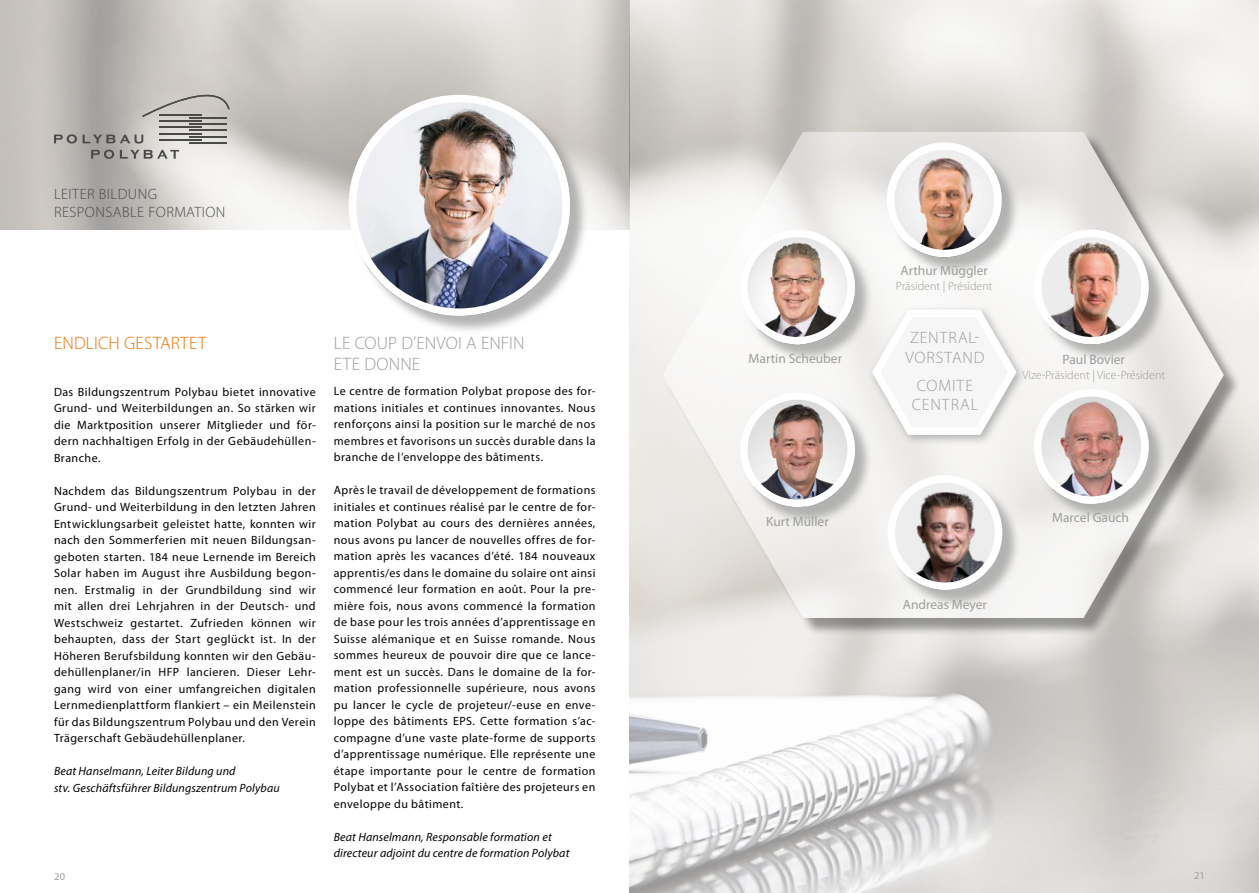
<style>
.page{position:relative;width:1259px;height:893px;background:#fff}
.page>*{position:absolute;margin:0;border:0;box-sizing:border-box;transform-origin:0 0}
.t1{font:300 18px/21px "Myriad Pro";letter-spacing:.005em;color:#9d9d9c}
.t2{font:300 18px "Myriad Pro";letter-spacing:.01em;color:#ee7203}
.t3{font:300 16.5px/19.5px "Myriad Pro";letter-spacing:.05em;color:#9d9d9c}
.t4{font:300 15px/18px "Myriad Pro";letter-spacing:.03em;color:#4a4a49}
.t5{font:13.5px "Myriad Pro";color:#9d9d9c}
.t6{font:12px/16.5px "Myriad Pro";letter-spacing:.04em;color:#000;text-align:justify}
.t7{font:italic 12px/16.5px "Myriad Pro";letter-spacing:.015em;color:#000}
.t8{font:300 12px "Myriad Pro";color:#9d9d9c}
.t9{font:10.5px "Myriad Pro";color:#9d9d9c}
</style>
<div class="page">
<img style="left:0;top:0;width:629px;height:230px">
<div style="left:351px;top:98px;width:237px;height:236px;background:#9d9d9c;opacity:.75"></div>
<img style="left:349px;top:96px;width:221px;height:220px">
<div style="left:349px;top:95px;width:221px;height:221px;border:8px solid #fff;border-radius:50%"></div>
<img style="left:629px;top:0;width:630px;height:893px">
<div style="left:666px;top:135px;width:576px;height:501px;background:#000;opacity:.75"></div>
<svg style="left:662px;top:132px;width:562px;height:486px"></svg>
<div style="left:868px;top:305px;width:159px;height:141px;background:#9d9d9c;opacity:.75"></div>
<svg style="left:867px;top:303px;width:154px;height:136px"></svg>
<div style="left:889px;top:144px;width:131px;height:132px;background:#9d9d9c;opacity:.75"></div>
<img style="left:887px;top:142px;width:114px;height:115px;border-radius:57px">
<div style="left:887px;top:142px;width:114px;height:115px;border:8px solid #fff;border-radius:50%"></div>
<div style="left:890px;top:478px;width:130px;height:130px;background:#9d9d9c;opacity:.75"></div>
<img style="left:887px;top:475px;width:115px;height:115px;border-radius:57px">
<div style="left:887px;top:475px;width:115px;height:115px;border:8px solid #fff;border-radius:50%"></div>
<div style="left:1036px;top:232px;width:131px;height:131px;background:#9d9d9c;opacity:.75"></div>
<svg style="left:1037px;top:233px;width:108px;height:108px"></svg>
<img style="left:1050px;top:230px;width:85px;height:114px">
<div style="left:1034px;top:230px;width:114px;height:114px;border:8px solid #fff;border-radius:50%"></div>
<div style="left:1036px;top:392px;width:131px;height:131px;background:#9d9d9c;opacity:.75"></div>
<img style="left:1034px;top:395px;width:114px;height:109px">
<div style="left:1034px;top:389px;width:114px;height:115px;border:8px solid #fff;border-radius:50%"></div>
<div style="left:743px;top:395px;width:131px;height:131px;background:#9d9d9c;opacity:.75"></div>
<img style="left:740px;top:395px;width:115px;height:112px">
<div style="left:740px;top:392px;width:115px;height:115px;border:8px solid #fff;border-radius:50%"></div>
<div style="left:743px;top:232px;width:131px;height:131px;background:#9d9d9c;opacity:.75"></div>
<img style="left:740px;top:237px;width:115px;height:107px">
<div style="left:740px;top:230px;width:115px;height:114px;border:8px solid #fff;border-radius:50%"></div>
<hr style="left:159px;top:121px;width:43px;height:1px;background:#4a4a49">
<hr style="left:159px;top:127px;width:43px;height:1px;background:#4a4a49">
<hr style="left:159px;top:133px;width:43px;height:1px;background:#4a4a49">
<hr style="left:159px;top:139px;width:43px;height:1px;background:#4a4a49">
<hr style="left:190px;top:117px;width:37px;height:2px;background:#4a4a49">
<hr style="left:190px;top:124px;width:37px;height:1px;background:#4a4a49">
<hr style="left:190px;top:130px;width:37px;height:1px;background:#4a4a49">
<hr style="left:190px;top:136px;width:37px;height:1px;background:#4a4a49">
<hr style="left:190px;top:142px;width:37px;height:1px;background:#4a4a49">
<svg style="left:142px;top:95px;width:88px;height:22px;background:#bbb8b3"></svg>
<svg style="left:54px;top:134px;width:23px;height:10px"></svg>
<svg style="left:83px;top:135px;width:60px;height:9px"></svg>
<svg style="left:91px;top:150px;width:23px;height:9px"></svg>
<svg style="left:120px;top:150px;width:59px;height:9px"></svg>
<p class="t4" style="left:54px;top:185px;width:173px">LEITER BILDUNG<br>RESPONSABLE FORMATION</p>
<h1 class="t2" style="left:54px;top:333px;width:154px">ENDLICH GESTARTET</h1>
<p class="t6" style="left:54px;top:383px;width:263px">Das Bildungszentrum Polybau bietet innovative Grund- und Weiterbildungen an. So stärken wir die Marktposition unserer Mitglieder und för&shy;dern nachhaltigen Erfolg in der Gebäudehüllen-Branche.</p>
<p class="t6" style="left:54px;top:482px;width:263px">Nachdem das Bildungszentrum Polybau in der Grund- und Weiterbildung in den letzten Jahren Entwicklungsarbeit geleistet hatte, konnten wir nach den Sommerferien mit neuen Bildungsan&shy;geboten starten. 184 neue Lernende im Bereich Solar haben im August ihre Ausbildung begon&shy;nen. Erstmalig in der Grundbildung sind wir mit allen drei Lehrjahren in der Deutsch- und Westschweiz gestartet. Zufrieden können wir behaupten, dass der Start geglückt ist. In der Höheren Berufsbildung konnten wir den Gebäu&shy;dehüllenplaner/in HFP lancieren. Dieser Lehr&shy;gang wird von einer umfangreichen digitalen Lernmedienplattform flankiert – ein Meilenstein für das Bildungszentrum Polybau und den Verein Trägerschaft Gebäudehüllenplaner.</p>
<p class="t7" style="left:54px;top:763px;width:227px">Beat Hanselmann, Leiter Bildung und<br>stv. Geschäftsführer Bildungszentrum Polybau</p>
<h1 class="t1" style="left:334px;top:333px;width:192px">LE COUP D’ENVOI A ENFIN<br>ETE DONNE</h1>
<p class="t6" style="left:334px;top:383px;width:263px">Le centre de formation Polybat propose des for&shy;mations initiales et continues innovantes. Nous renforçons ainsi la position sur le marché de nos membres et favorisons un succès durable dans la branche de l’enveloppe des bâtiments.</p>
<p class="t6" style="left:334px;top:482px;width:263px">Après le travail de développement de formations initiales et continues réalisé par le centre de for&shy;mation Polybat au cours des dernières années, nous avons pu lancer de nouvelles offres de for&shy;mation après les vacances d’été. 184 nouveaux apprentis/es dans le domaine du solaire ont ainsi commencé leur formation en août. Pour la pre&shy;mière fois, nous avons commencé la formation de base pour les trois années d’apprentissage en Suisse alémanique et en Suisse romande. Nous sommes heureux de pouvoir dire que ce lance&shy;ment est un succès. Dans le domaine de la for&shy;mation professionnelle supérieure, nous avons pu lancer le cycle de projeteur/-euse en enve&shy;loppe des bâtiments EPS. Cette formation s’ac&shy;compagne d’une vaste plate-forme de supports d’apprentissage numérique. Elle représente une étape importante pour le centre de formation Polybat et l’Association faîtière des projeteurs en enveloppe du bâtiment.</p>
<p class="t7" style="left:334px;top:828px;width:237px">Beat Hanselmann, Responsable formation et directeur adjoint du centre de formation Polybat</p>
<p class="t5" style="left:748px;top:351px;width:95px">Martin Scheuber</p>
<p class="t5" style="left:766px;top:514px;width:64px">Kurt Müller</p>
<p class="t5" style="left:900px;top:262px;width:89px">Arthur Müggler</p>
<p class="t8" style="left:896px;top:279px;width:98px">Präsident | Président</p>
<h2 class="t3" style="left:905px;top:328px;width:81px">ZENTRAL-<br>VORSTAND</h2>
<h2 class="t3" style="left:912px;top:375px;width:68px;text-align:center">COMITE<br>CENTRAL</h2>
<p class="t5" style="left:1062px;top:351px;width:64px">Paul Bovier</p>
<p class="t8" style="left:1022px;top:368px;width:144px">Vize-Präsident | Vice-Président</p>
<p class="t5" style="left:903px;top:597px;width:86px">Andreas Meyer</p>
<p class="t5" style="left:1052px;top:509px;width:78px">Marcel Gauch</p>
<p class="t9" style="left:54px;top:870px;width:13px">20</p>
<p class="t9" style="left:1194px;top:869px;width:12px">21</p>
</div>
